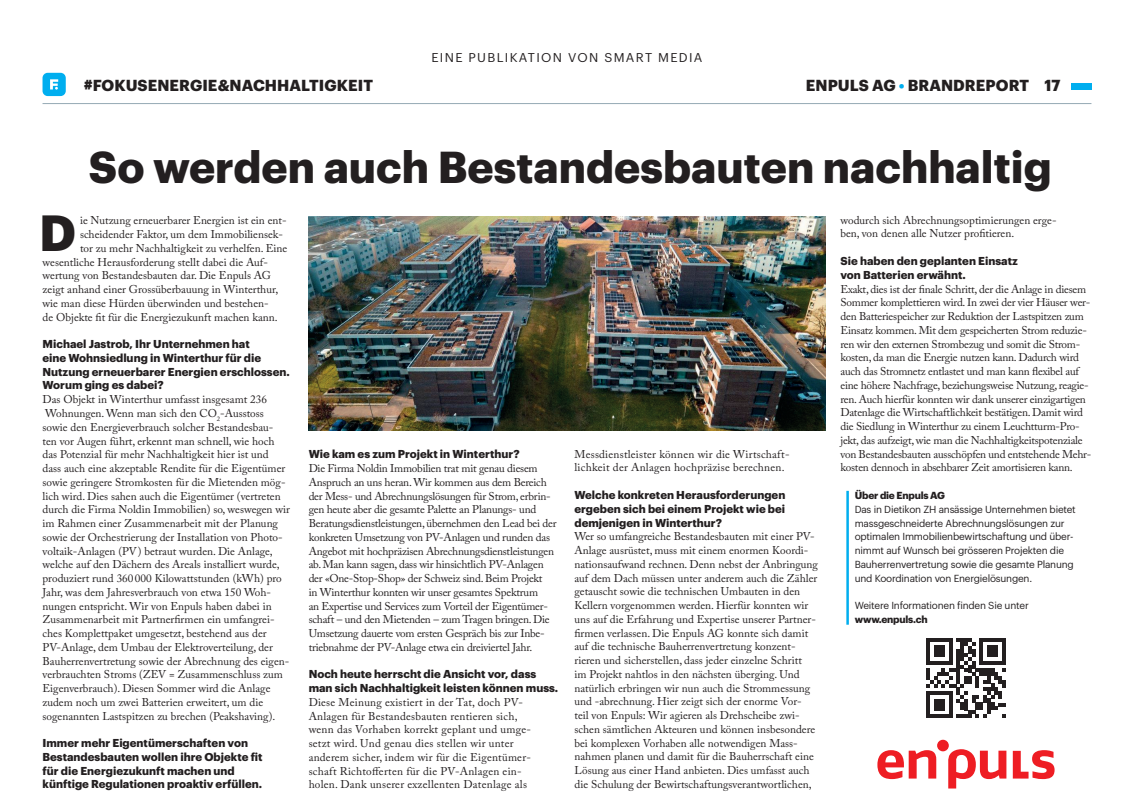
<style>
.page{position:relative;width:1134px;height:799px;background:#fff}
.page>*{position:absolute;margin:0;border:0;box-sizing:border-box;transform-origin:0 0}
.t1{font:700 49.75px "Graphik";color:#231f20}
.t2{font:700 43.75px "Graphik";color:#231f20}
.t3{font:700 15.62px "Graphik";letter-spacing:.005em;color:#231f20}
.t4{font:12.5px "Graphik";letter-spacing:.105em;color:#231f20}
.t5{font:11.25px/13.8px "Adobe Caslon Pro";color:#231f20}
.t6{font:11.25px/13.8px "Adobe Caslon Pro";letter-spacing:-.02em;color:#231f20}
.t7{font:700 11.25px/13.8px "Graphik";color:#231f20}
.t8{font:11.25px/13.8px "Adobe Caslon Pro";letter-spacing:.02em;color:#231f20}
.t9{font:10px/13.8px "Graphik";letter-spacing:-.02em;color:#231f20}
.t10{font:700 10px "Graphik";letter-spacing:-.02em;color:#231f20}
.s1{color:#00aeef}
</style>
<div class="page">
<hr style="left:43px;top:103px;width:1048px;height:1px;background:#95a9b4">
<svg style="left:43px;top:73px;width:23px;height:23px"></svg>
<div style="left:1071px;top:83px;width:20px;height:6px;background:#00aeef"></div>
<hr style="left:846px;top:490px;width:3px;height:134px;background:#00aeef">
<div style="left:937px;top:739px;width:12px;height:12px;background:#ee1d23;border-radius:50%"></div>
<svg style="left:877px;top:750px;width:59px;height:29px"></svg>
<svg style="left:1013px;top:750px;width:41px;height:29px"></svg>
<svg style="left:948px;top:749px;width:58px;height:38px"></svg>
<svg style="left:926px;top:638px;width:80px;height:79px"></svg>
<img style="left:308px;top:216px;width:517px;height:214px">
<p class="t4" style="left:431px;top:48px;width:273px">EINE PUBLIKATION VON SMART MEDIA</p>
<h3 class="t3" style="left:84px;top:73px;width:291px">#FOKUSENERGIE&amp;NACHHALTIGKEIT</h3>
<h3 class="t3" style="left:806px;top:73px;width:256px">ENPULS AG <span class="s1">•</span> BRANDREPORT 17</h3>
<h2 class="t2" style="left:89px;top:133px;width:964px">So werden auch Bestandesbauten nachhaltig</h2>
<h1 class="t1" style="left:39px;top:195px;width:38px">D</h1>
<p class="t5" style="left:80px;top:213px;width:208px">ie Nutzung erneuerbarer Energien ist ein ent-</p>
<p class="t5" style="left:80px;top:227px;width:204px">scheidender Faktor, um dem Immobiliensek-</p>
<p class="t5" style="left:80px;top:241px;width:209px">tor zu mehr Nachhaltigkeit zu verhelfen. Eine</p>
<p class="t5" style="left:43px;top:255px;width:227px">wesentliche Herausforderung stellt dabei die Auf-</p>
<p class="t5" style="left:43px;top:268px;width:230px">wertung von Bestandesbauten dar. Die Enpuls AG</p>
<p class="t5" style="left:43px;top:282px;width:237px">zeigt anhand einer Grossüberbauung in Winterthur,</p>
<p class="t5" style="left:43px;top:296px;width:228px">wie man diese Hürden überwinden und bestehen-</p>
<p class="t5" style="left:43px;top:310px;width:237px">de Objekte fit für die Energiezukunft machen kann.</p>
<p class="t7" style="left:43px;top:336px;width:249px">Michael Jastrob, Ihr Unternehmen hat<br>eine Wohnsiedlung in Winterthur für die Nutzung erneuerbarer Energien erschlossen.<br>Worum ging es dabei?</p>
<p class="t5" style="left:43px;top:392px;width:249px">Das Objekt in Winterthur umfasst insgesamt 236<br>Wohnungen. Wenn man sich den CO<sub>2</sub>-Ausstoss<br>sowie den Energieverbrauch solcher Bestandesbau&shy;ten vor Augen führt, erkennt man schnell, wie hoch das Potenzial für mehr Nachhaltigkeit hier ist und dass auch eine akzeptable Rendite für die Eigentümer sowie geringere Stromkosten für die Mietenden mög&shy;lich wird. Dies sahen auch die Eigentümer (vertreten durch die Firma Noldin Immobilien) so, weswegen wir im Rahmen einer Zusammenarbeit mit der Planung sowie der Orchestrierung der Installation von Photo&shy;voltaik-Anlagen (PV) betraut wurden. Die Anlage, welche auf den Dächern des Areals installiert wurde, produziert rund 360 000 Kilowattstunden (kWh) pro Jahr, was dem Jahresverbrauch von etwa 150 Woh&shy;nungen entspricht. Wir von Enpuls haben dabei in Zusammenarbeit mit Partnerfirmen ein umfangrei&shy;ches Komplettpaket umgesetzt, bestehend aus der PV-Anlage, dem Umbau der Elektroverteilung, der Bauherrenvertretung sowie der Abrechnung des eigen&shy;verbrauchten Stroms (ZEV = Zusammenschluss zum Eigenverbrauch). Diesen Sommer wird die Anlage zudem noch um zwei Batterien erweitert, um die sogenannten Lastspitzen zu brechen (Peakshaving).</p>
<p class="t7" style="left:43px;top:735px;width:222px">Immer mehr Eigentümerschaften von Bestandesbauten wollen ihre Objekte fit für die Energiezukunft machen und künftige Regulationen proaktiv erfüllen.</p>
<p class="t7" style="left:309px;top:446px;width:212px">Wie kam es zum Projekt in Winterthur?</p>
<p class="t6" style="left:309px;top:461px;width:249px">Die Firma Noldin Immobilien trat mit genau diesem Anspruch an uns heran. Wir kommen aus dem Bereich der Mess- und Abrechnungslösungen für Strom, erbrin&shy;gen heute aber die gesamte Palette an Planungs- und Beratungsdienstleistungen, übernehmen den Lead bei der konkreten Umsetzung von PV-Anlagen und runden das Angebot mit hochpräzisen Abrechnungsdienstleistungen ab. Man kann sagen, dass wir hinsichtlich PV-Anlagen der «One-Stop-Shop» der Schweiz sind. Beim Projekt<br>in Winterthur konnten wir unser gesamtes Spektrum<br>an Expertise und Services zum Vorteil der Eigentümer&shy;schaft – und den Mietenden – zum Tragen bringen. Die Umsetzung dauerte vom ersten Gespräch bis zur Inbe&shy;triebnahme der PV-Anlage etwa ein dreiviertel Jahr.</p>
<p class="t7" style="left:309px;top:666px;width:251px">Noch heute herrscht die Ansicht vor, dass man sich Nachhaltigkeit leisten können muss.</p>
<p class="t8" style="left:309px;top:695px;width:224px">Diese Meinung existiert in der Tat, doch PV-Anlagen für Bestandesbauten rentieren sich, wenn das Vorhaben korrekt geplant und umge&shy;setzt wird. Und genau dies stellen wir unter anderem sicher, indem wir für die Eigentümer&shy;schaft Richtofferten für die PV-Anlagen ein&shy;holen. Dank unserer exzellenten Datenlage als</p>
<p class="t8" style="left:574px;top:447px;width:217px">Messdienstleister können wir die Wirtschaft&shy;lichkeit der Anlagen hochpräzise berechnen.</p>
<p class="t7" style="left:574px;top:487px;width:212px;text-align:justify">Welche konkreten Herausforderungen ergeben sich bei einem Projekt wie bei demjenigen in Winterthur?</p>
<p class="t5" style="left:574px;top:529px;width:245px">Wer so umfangreiche Bestandesbauten mit einer PV-Anlage ausrüstet, muss mit einem enormen Koordi&shy;nationsaufwand rechnen. Denn nebst der Anbringung auf dem Dach müssen unter anderem auch die Zähler getauscht sowie die technischen Umbauten in den Kellern vorgenommen werden. Hierfür konnten wir uns auf die Erfahrung und Expertise unserer Partner&shy;firmen verlassen. Die Enpuls AG konnte sich damit auf die technische Bauherrenvertretung konzent&shy;rieren und sicherstellen, dass jeder einzelne Schritt<br>im Projekt nahtlos in den nächsten überging. Und natürlich erbringen wir nun auch die Strommessung und -abrechnung. Hier zeigt sich der enorme Vor&shy;teil von Enpuls: Wir agieren als Drehscheibe zwi&shy;schen sämtlichen Akteuren und können insbesondere bei komplexen Vorhaben alle notwendigen Mass&shy;nahmen planen und damit für die Bauherrschaft eine Lösung aus einer Hand anbieten. Dies umfasst auch die Schulung der Bewirtschaftungsverantwortlichen,</p>
<p class="t5" style="left:840px;top:213px;width:218px">wodurch sich Abrechnungsoptimierungen erge&shy;ben, von denen alle Nutzer profitieren.</p>
<p class="t7" style="left:840px;top:253px;width:179px">Sie haben den geplanten Einsatz von Batterien erwähnt.</p>
<p class="t6" style="left:840px;top:282px;width:252px">Exakt, dies ist der finale Schritt, der die Anlage in diesem Sommer komplettieren wird. In zwei der vier Häuser wer&shy;den Batteriespeicher zur Reduktion der Lastspitzen zum Einsatz kommen. Mit dem gespeicherten Strom reduzie&shy;ren wir den externen Strombezug und somit die Strom&shy;kosten, da man die Energie nutzen kann. Dadurch wird auch das Stromnetz entlastet und man kann flexibel auf eine höhere Nachfrage, beziehungsweise Nutzung, reagie&shy;ren. Auch hierfür konnten wir dank unserer einzigartigen Datenlage die Wirtschaftlichkeit bestätigen. Damit wird die Siedlung in Winterthur zu einem Leuchtturm-Pro&shy;jekt, das aufzeigt, wie man die Nachhaltigkeitspotenziale von Bestandesbauten ausschöpfen und entstehende Mehr&shy;kosten dennoch in absehbarer Zeit amortisieren kann.</p>
<p class="t10" style="left:855px;top:487px;width:92px">Über die Enpuls AG</p>
<p class="t9" style="left:855px;top:501px;width:223px">Das in Dietikon ZH ansässige Unternehmen bietet massgeschneiderte Abrechnungslösungen zur optimalen Immobilienbewirtschaftung und über&shy;nimmt auf Wunsch bei grösseren Projekten die Bauherrenvertretung sowie die gesamte Planung und Koordination von Energielösungen.</p>
<p class="t9" style="left:855px;top:597px;width:176px">Weitere Informationen finden Sie unter</p>
<p class="t10" style="left:855px;top:611px;width:75px">www.enpuls.ch</p>
</div>
